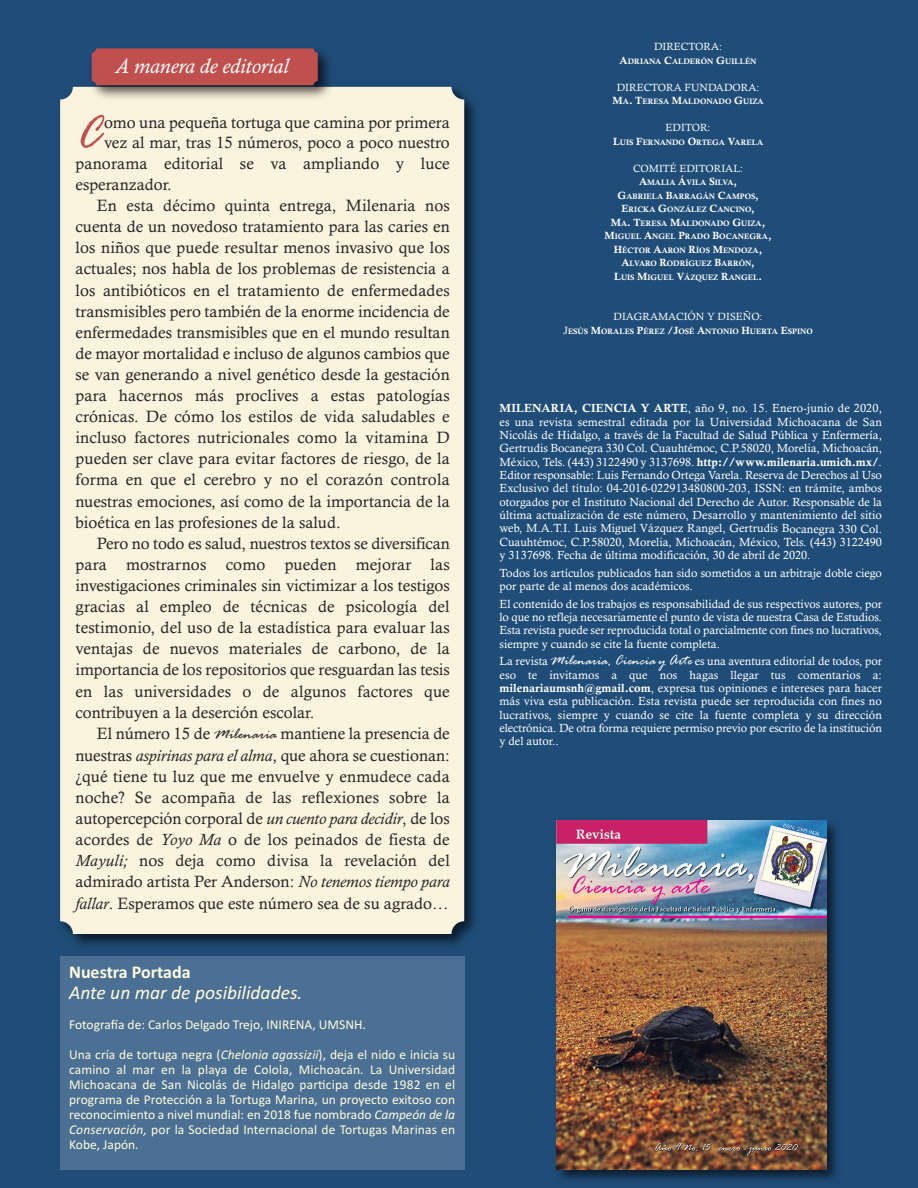
<style>
.page{position:relative;width:918px;height:1188px;background:#1f4d78}
.page>*{position:absolute;margin:0;border:0;box-sizing:border-box;transform-origin:0 0}
.t1{font:italic 50.4px "Rage";color:#c0504d}
.t2{font:italic 21px "Calisto";color:#fff}
.t3{font:italic 19.5px "Calibri";color:#fffcdf}
.t4{font:700 18px "Calibri";color:#fffcdf}
.t5{font:16.5px/21.1px "Calisto";color:#272526;text-align:justify}
.t6{font:13.5px/15px "Calibri";color:#fffcdf;text-align:justify}
.t7{font:11.85px/13.4px "Calisto";color:#fff;text-align:justify}
.t8{font:10.5px "Calisto";color:#fff}
.t9{font:7.8px "Calis MT Bol";color:#fff}
.s1{font-family:"Rage";font-style:italic}
.s2{font-style:italic}
.s3{font-size:10.5px}
.s4{font-family:"Calisto";font-size:10.5px}
.s5{font-family:"Calis MT Bol"}
.s6{font-family:"Rage";font-style:italic;font-size:15px}
</style>
<div class="page">
<img style="left:68px;top:86px;width:408px;height:860px">
<div style="left:60px;top:87px;width:404px;height:847px;background:#faf3dd;border-radius:13px"></div>
<img style="left:85px;top:51px;width:252px;height:47px">
<div style="left:92px;top:48px;width:226px;height:37px;background:#c0504d;border-radius:4px"></div>
<div style="left:60px;top:956px;width:404px;height:214px;background:#4b7093"></div>
<img style="left:556px;top:820px;width:282px;height:361px">
<img style="left:557px;top:821px;width:269px;height:349px">
<p class="t2" style="left:115px;top:58px;width:175px">A manera de editorial</p>
<p class="t1" style="left:76px;top:117px;width:29px">C</p>
<p class="t5" style="left:104px;top:113px;width:347px">omo una pequeña tortuga que camina por primera</p>
<p class="t5" style="left:104px;top:133px;width:347px">vez al mar, tras 15 números, poco a poco nuestro</p>
<p class="t5" style="left:76px;top:154px;width:376px">panorama editorial se va ampliando y luce</p>
<p class="t5" style="left:76px;top:175px;width:98px">esperanzador.</p>
<p class="t5" style="left:76px;top:196px;width:376px;text-indent:21px">En esta décimo quinta entrega, Milenaria nos cuenta de un novedoso tratamiento para las caries en los niños que puede resultar menos invasivo que los actuales; nos habla de los problemas de resistencia a los antibióticos en el tratamiento de enfermedades transmisibles pero también de la enorme incidencia de enfermedades transmisibles que en el mundo resultan de mayor mortalidad e incluso de algunos cambios que se van generando a nivel genético desde la gestación para hacernos más proclives a estas patologías crónicas. De cómo los estilos de vida saludables e incluso factores nutricionales como la vitamina D pueden ser clave para evitar factores de riesgo, de la forma en que el cerebro y no el corazón controla nuestras emociones, así como de la importancia de la bioética en las profesiones de la salud.</p>
<p class="t5" style="left:76px;top:534px;width:376px;text-indent:21px">Pero no todo es salud, nuestros textos se diversifican para mostrarnos como pueden mejorar las investigaciones criminales sin victimizar a los testigos gracias al empleo de técnicas de psicología del testimonio, del uso de la estadística para evaluar las ventajas de nuevos materiales de carbono, de la importancia de los repositorios que resguardan las tesis en las universidades o de algunos factores que contribuyen a la deserción escolar.</p>
<p class="t5" style="left:76px;top:724px;width:376px;text-indent:21px">El número 15 de <span class="s1">Milenaria</span> mantiene la presencia de nuestras <span class="s2">aspirinas para el alma</span>, que ahora se cuestionan: ¿qué tiene tu luz que me envuelve y enmudece cada noche? Se acompaña de las reflexiones sobre la autopercepción corporal de <span class="s2">un cuento para decidir</span>, de los acordes de <span class="s2">Yoyo Ma</span> o de los peinados de fiesta de <span class="s2">Mayuli;</span> nos deja como divisa la revelación del admirado artista Per Anderson: <span class="s2">No tenemos tiempo para fallar</span>. Esperamos que este número sea de su agrado…</p>
<p class="t4" style="left:69px;top:966px;width:123px">Nuestra Portada</p>
<p class="t3" style="left:69px;top:986px;width:235px">Ante un mar de posibilidades.</p>
<p class="t6" style="left:69px;top:1018px;width:298px">Fotografía de: Carlos Delgado Trejo, INIRENA, UMSNH.</p>
<p class="t6" style="left:69px;top:1048px;width:388px">Una cría de tortuga negra (<span class="s2">Chelonia agassizii</span>), deja el nido e inicia su camino al mar en la playa de Colola, Michoacán. La Universidad Michoacana de San Nicolás de Hidalgo participa desde 1982 en el programa de Protección a la Tortuga Marina, un proyecto exitoso con reconocimiento a nivel mundial: en 2018 fue nombrado <span class="s2">Campeón de la Conservación,</span> por la Sociedad Internacional de Tortugas Marinas en Kobe, Japón.</p>
<p class="t8" style="left:654px;top:43px;width:70px">DIRECTORA:</p>
<p class="t9" style="left:620px;top:58px;width:139px"><span class="s3">A</span>DRIANA <span class="s3">C</span>ALDERÓN <span class="s3">G</span>UILLÉN</p>
<p class="t8" style="left:617px;top:83px;width:144px">DIRECTORA FUNDADORA:</p>
<p class="t9" style="left:613px;top:98px;width:153px"><span class="s3">M</span>A<span class="s3">. T</span>ERESA <span class="s3">M</span>ALDONADO <span class="s3">G</span>UIZA</p>
<p class="t8" style="left:666px;top:124px;width:46px">EDITOR:</p>
<p class="t9" style="left:613px;top:139px;width:152px"><span class="s3">L</span>UIS <span class="s3">F</span>ERNANDO <span class="s3">O</span>RTEGA <span class="s3">V</span>ARELA</p>
<p class="t8" style="left:633px;top:164px;width:112px">COMITÉ EDITORIAL:</p>
<p class="t9" style="left:639px;top:179px;width:100px"><span class="s3">A</span>MALIA <span class="s3">Á</span>VILA <span class="s3">S</span>ILVA<span class="s3">,</span></p>
<p class="t9" style="left:618px;top:193px;width:143px"><span class="s3">G</span>ABRIELA <span class="s3">B</span>ARRAGÁN <span class="s3">C</span>AMPOS<span class="s3">,</span></p>
<p class="t9" style="left:622px;top:206px;width:135px"><span class="s3">E</span>RICKA <span class="s3">G</span>ONZÁLEZ <span class="s3">C</span>ANCINO<span class="s3">,</span></p>
<p class="t9" style="left:611px;top:220px;width:156px"><span class="s3">M</span>A<span class="s3">. T</span>ERESA <span class="s3">M</span>ALDONADO <span class="s3">G</span>UIZA<span class="s3">,</span></p>
<p class="t9" style="left:605px;top:233px;width:169px"><span class="s3">M</span>IGUEL <span class="s3">A</span>NGEL <span class="s3">P</span>RADO <span class="s3">B</span>OCANEGRA<span class="s3">,</span></p>
<p class="t9" style="left:614px;top:247px;width:150px"><span class="s3">H</span>ÉCTOR <span class="s3">A</span>ARON <span class="s3">R</span>ÍOS <span class="s3">M</span>ENDOZA<span class="s3">,</span></p>
<p class="t9" style="left:621px;top:260px;width:135px"><span class="s3">A</span>LVARO <span class="s3">R</span>ODRÍGUEZ <span class="s3">B</span>ARRÓN<span class="s3">,</span></p>
<p class="t9" style="left:614px;top:274px;width:149px"><span class="s3">L</span>UIS <span class="s3">M</span>IGUEL <span class="s3">V</span>ÁZQUEZ <span class="s3">R</span>ANGEL<span class="s3">.</span></p>
<p class="t8" style="left:614px;top:313px;width:151px">DIAGRAMACIÓN Y DISEÑO:</p>
<p class="t9" style="left:563px;top:328px;width:251px"><span class="s4">J</span>ESÚS <span class="s3">M</span>ORALES <span class="s3">P</span>ÉREZ <span class="s3">/J</span>OSÉ <span class="s3">A</span>NTONIO <span class="s3">H</span>UERTA <span class="s3">E</span>SPINO</p>
<p class="t7" style="left:500px;top:403px;width:384px"><span class="s5">MILENARIA, CIENCIA Y ARTE</span>, año 9, no. 15. Enero-junio de 2020, es una revista semestral editada por la Universidad Michoacana de San Nicolás de Hidalgo, a través de la Facultad de Salud Pública y Enfermería, Gertrudis Bocanegra 330 Col. Cuauhtémoc, C.P.58020, Morelia, Michoacán, México, Tels. (443) 3122490 y 3137698. <span class="s5">http://www.milenaria.umich.mx/</span>.<br>Editor responsable: Luis Fernando Ortega Varela. Reserva de Derechos al Uso Exclusivo del título: 04-2016-022913480800-203, ISSN: en trámite, ambos otorgados por el Instituto Nacional del Derecho de Autor. Responsable de la última actualización de este número, Desarrollo y mantenimiento del sitio web, M.A.T.I. Luis Miguel Vázquez Rangel, Gertrudis Bocanegra 330 Col.<br>Cuauhtémoc, C.P.58020, Morelia, Michoacán, México, Tels. (443) 3122490 y 3137698. Fecha de última modificación, 30 de abril de 2020.</p>
<p class="t7" style="left:500px;top:567px;width:384px">Todos los artículos publicados han sido sometidos a un arbitraje doble ciego por parte de al menos dos académicos.</p>
<p class="t7" style="left:499px;top:598px;width:384px">El contenido de los trabajos es responsabilidad de sus respectivos autores, por lo que no refleja necesariamente el punto de vista de nuestra Casa de Estudios.<br>Esta revista puede ser reproducida total o parcialmente con fines no lucrativos, siempre y cuando se cite la fuente completa.</p>
<p class="t7" style="left:499px;top:656px;width:384px">La revista <span class="s6">Milenaria, Ciencia y Arte</span> es una aventura editorial de todos, por eso te invitamos a que nos hagas llegar tus comentarios a: <span class="s5">milenariaumsnh@gmail.com</span>, expresa tus opiniones e intereses para hacer más viva esta publicación. Esta revista puede ser reproducida con fines no lucrativos, siempre y cuando se cite la fuente completa y su dirección electrónica. De otra forma requiere permiso previo por escrito de la institución y del autor..</p>
</div>
